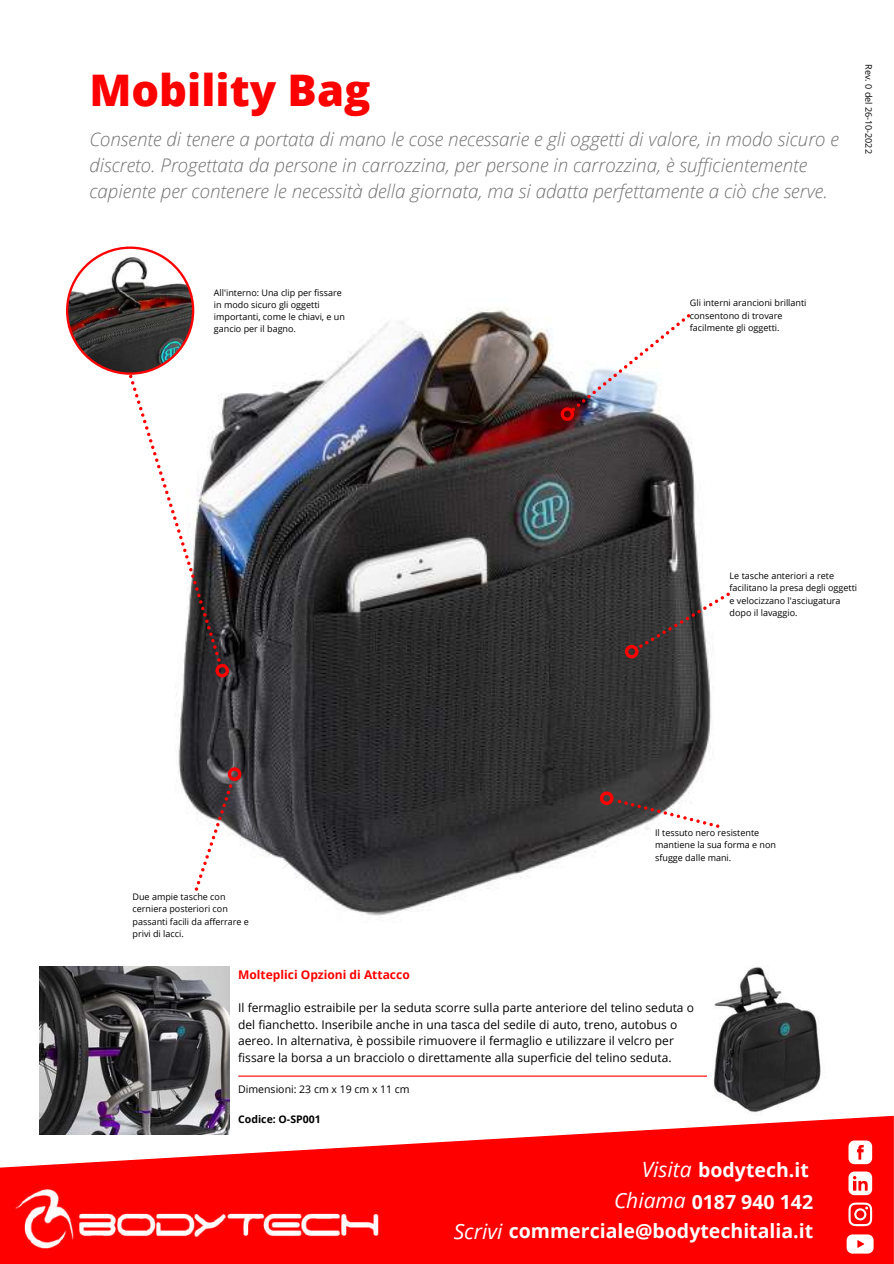
<style>
.page{position:relative;width:894px;height:1264px;background:#fff}
.page>*{position:absolute;margin:0;border:0;box-sizing:border-box;transform-origin:0 0}
.t1{font:800 43.5px "Open Sans";color:#f00}
.t2{font:700 19.5px/30.3px "Open Sans";color:#fff;text-align:right}
.t3{font:italic 300 18.75px/26px "Open Sans";color:#737373}
.t4{font:12px/16.6px "Open Sans";color:#000}
.t5{font:700 12px "Open Sans";color:#f00}
.t6{font:10.5px "Open Sans";color:#000}
.t7{font:700 10.5px "Open Sans";color:#000}
.t8{font:9px/12.5px "Open Sans";color:#000}
.s1{font-weight:400;font-style:italic;font-size:21px}
</style>
<div class="page">
<svg style="left:0;top:1115px;width:893px;height:148px;fill:#f00"></svg>
<img style="left:13px;top:1185px;width:375px;height:65px">
<svg style="left:848px;top:1140px;width:23px;height:24px"></svg>
<svg style="left:848px;top:1171px;width:23px;height:24px"></svg>
<svg style="left:848px;top:1202px;width:23px;height:24px"></svg>
<svg style="left:846px;top:1234px;width:27px;height:19px"></svg>
<img style="left:178px;top:307px;width:542px;height:609px">
<svg style="left:66px;top:246px;width:168px;height:436px"></svg>
<svg style="left:554px;top:313px;width:136px;height:114px"></svg>
<svg style="left:618px;top:592px;width:112px;height:72px"></svg>
<svg style="left:595px;top:787px;width:124px;height:41px"></svg>
<svg style="left:194px;top:762px;width:52px;height:129px"></svg>
<hr style="left:238px;top:1075px;width:545px;height:1px;background:#f00">
<img style="left:40px;top:966px;width:190px;height:168px">
<img style="left:707px;top:967px;width:114px;height:146px">
<h1 class="t1" style="left:89px;top:59px;width:282px">Mobility Bag</h1>
<p class="t3" style="left:89px;top:125px;width:750px">Consente di tenere a portata di mano le cose necessarie e gli oggetti di valore, in modo sicuro e discreto. Progettata da persone in carrozzina, per persone in carrozzina, è sufficientemente capiente per contenere le necessità della giornata, ma si adatta perfettamente a ciò che serve.</p>
<p class="t8" style="left:874px;top:64px;width:91px;rotate:90deg">Rev. 0 del 26-10-2022</p>
<p class="t8" style="left:214px;top:286px;width:132px;line-height:12px">All'interno: Una clip per fissare in modo sicuro gli oggetti importanti, come le chiavi, e un gancio per il bagno.</p>
<p class="t8" style="left:689px;top:296px;width:118px">Gli interni arancioni brillanti consentono di trovare facilmente gli oggetti.</p>
<p class="t8" style="left:729px;top:569px;width:129px">Le tasche anteriori a rete facilitano la presa degli oggetti e velocizzano l'asciugatura dopo il lavaggio.</p>
<p class="t8" style="left:132px;top:890px;width:118px">Due ampie tasche con cerniera posteriori con passanti facili da afferrare e privi di lacci.</p>
<p class="t8" style="left:655px;top:826px;width:122px">Il tessuto nero resistente mantiene la sua forma e non sfugge dalle mani.</p>
<h3 class="t5" style="left:238px;top:965px;width:173px">Molteplici Opzioni di Attacco</h3>
<p class="t4" style="left:238px;top:999px;width:457px">Il fermaglio estraibile per la seduta scorre sulla parte anteriore del telino seduta o del fianchetto. Inseribile anche in una tasca del sedile di auto, treno, autobus o aereo. In alternativa, è possibile rimuovere il fermaglio e utilizzare il velcro per fissare la borsa a un bracciolo o direttamente alla superficie del telino seduta.</p>
<p class="t6" style="left:238px;top:1081px;width:173px">Dimensioni: 23 cm x 19 cm x 11 cm</p>
<p class="t7" style="left:238px;top:1112px;width:84px">Codice: O-SP001</p>
<h2 class="t2" style="left:453px;top:1154px;width:361px"><span class="s1">Visita</span> bodytech.it<br><span class="s1">Chiama</span> 0187 940 142<br><span class="s1">Scrivi</span> commerciale@bodytechitalia.it</h2>
</div>
